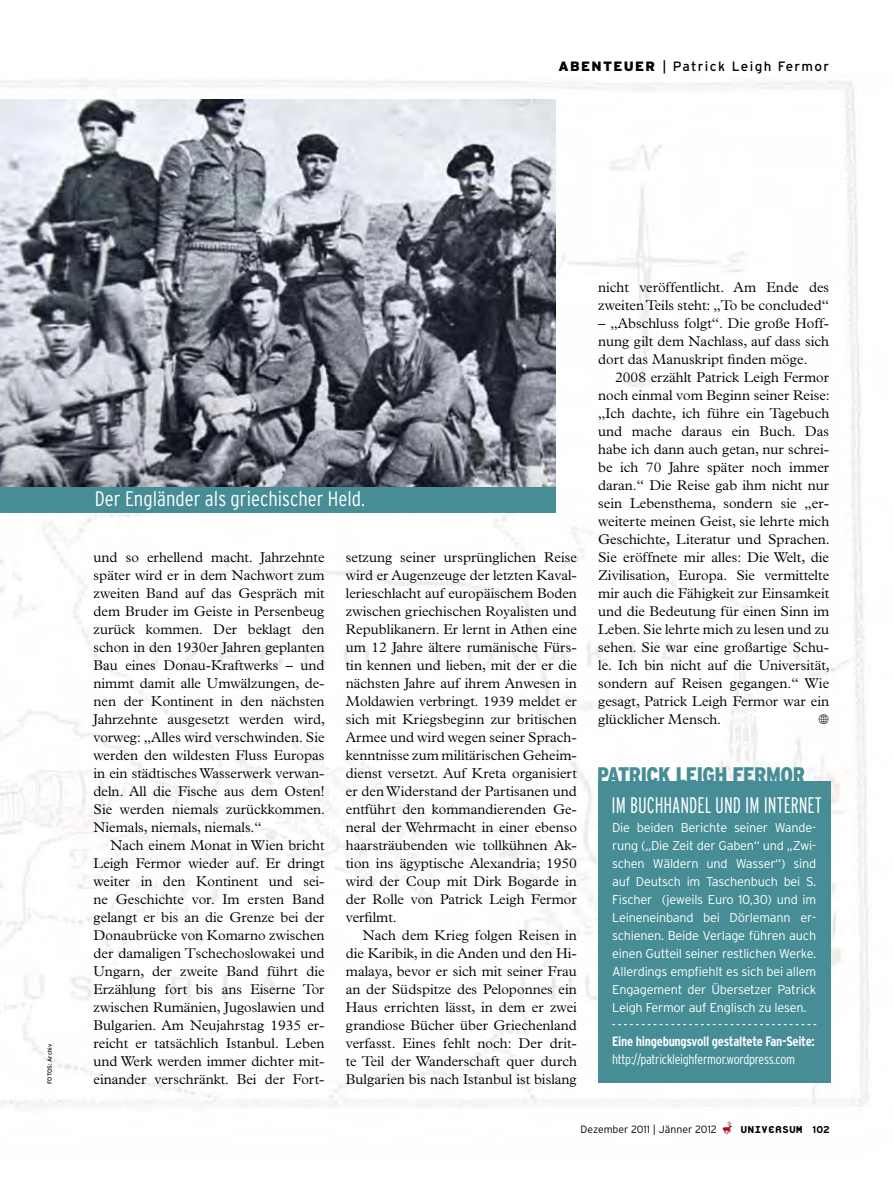
<style>
.page{position:relative;width:893px;height:1191px;background:#fff}
.page>*{position:absolute;margin:0;border:0;box-sizing:border-box;transform-origin:0 0}
.t1{font:300 extra-condensed 22.5px "Interstate";color:#fff}
.t2{font:900 condensed 22.5px "Interstate";letter-spacing:-.02em;color:#468d96}
.t3{font:300 condensed 21px "Interstate";color:#fff}
.t4{font:300 14.25px/18px "Plantin";color:#000;text-align:justify}
.t5{font:14.25px "Carta";color:#000}
.t6{font:300 condensed 13.5px "Interstate";letter-spacing:-.02em;color:#fff}
.t7{font:700 condensed 13.5px "Interstate";letter-spacing:-.02em;color:#fff}
.t8{font:13.5px "Interstate";letter-spacing:.1em;color:#000}
.t9{font:300 12.75px/18px "Interstate";letter-spacing:-.02em;color:#fff;text-align:justify}
.t10{font:300 10.5px "Interstate";color:#000}
.t11{font:6px "Interstate";letter-spacing:-.015em;color:#000}
.s1{font-weight:900}
.s2{font-family:"Carta";font-weight:400;font-size:13.5px;color:#a8111c}
.s3{font-family:"Platelet";font-weight:800;font-size:15px}
.s4{font-weight:700;font-size:9.9px}
</style>
<div class="page">
<img style="left:0;top:79px;width:870px;height:1029px">
<div style="left:598px;top:782px;width:232px;height:301px;background:#468d96"></div>
<img style="left:0;top:100px;width:556px;height:387px">
<div style="left:0;top:487px;width:556px;height:25px;background:#468d96"></div>
<svg style="left:612px;top:1024px;width:204px;height:1px"></svg>
<p class="t8" style="left:558px;top:59px;width:272px"><span class="s1">ABENTEUER</span> | Patrick Leigh Fermor</p>
<p class="t11" style="left:46px;top:1083px;width:41px;rotate:-90deg">Fotos: Archiv</p>
<h2 class="t3" style="left:95px;top:487px;width:272px">Der Engländer als griechischer Held.</h2>
<p class="t4" style="left:94px;top:548px;width:233px">und so erhellend macht. Jahrzehnte später wird er in dem Nachwort zum zweiten Band auf das Gespräch mit dem Bruder im Geiste in Persenbeug zurück kommen. Der beklagt den schon in den 1930er Jahren geplanten Bau eines Donau-Kraftwerks – und nimmt damit alle Umwälzungen, de&shy;nen der Kontinent in den nächsten Jahrzehnte ausgesetzt werden wird, vorweg: „Alles wird verschwinden. Sie werden den wildesten Fluss Europas in ein städtisches Wasserwerk verwan&shy;deln. All die Fische aus dem Osten!<br>Sie werden niemals zurückkommen.<br>Niemals, niemals, niemals.“</p>
<p class="t4" style="left:94px;top:836px;width:233px;text-indent:17px">Nach einem Monat in Wien bricht Leigh Fermor wieder auf. Er dringt weiter in den Kontinent und sei&shy;ne Geschichte vor. Im ersten Band gelangt er bis an die Grenze bei der Donaubrücke von Komarno zwischen der damaligen Tschechoslowakei und Ungarn, der zweite Band führt die Erzählung fort bis ans Eiserne Tor zwischen Rumänien, Jugoslawien und Bulgarien. Am Neujahrstag 1935 er&shy;reicht er tatsächlich Istanbul. Leben und Werk werden immer dichter mit&shy;einander verschränkt. Bei der Fort-</p>
<p class="t4" style="left:346px;top:548px;width:233px">setzung seiner ursprünglichen Reise wird er Augenzeuge der letzten Kaval&shy;lerieschlacht auf europäischem Boden zwischen griechischen Royalisten und Republikanern. Er lernt in Athen eine um 12 Jahre ältere rumänische Fürs&shy;tin kennen und lieben, mit der er die nächsten Jahre auf ihrem Anwesen in Moldawien verbringt. 1939 meldet er sich mit Kriegsbeginn zur britischen Armee und wird wegen seiner Sprach&shy;kenntnisse zum militärischen Geheim&shy;dienst versetzt. Auf Kreta organisiert er den Widerstand der Partisanen und entführt den kommandierenden Ge&shy;neral der Wehrmacht in einer ebenso haarsträubenden wie tollkühnen Ak&shy;tion ins ägyptische Alexandria; 1950 wird der Coup mit Dirk Bogarde in der Rolle von Patrick Leigh Fermor verfilmt.</p>
<p class="t4" style="left:346px;top:926px;width:233px;text-indent:17px">Nach dem Krieg folgen Reisen in die Karibik, in die Anden und den Hi&shy;malaya, bevor er sich mit seiner Frau an der Südspitze des Peloponnes ein Haus errichten lässt, in dem er zwei grandiose Bücher über Griechenland verfasst. Eines fehlt noch: Der drit&shy;te Teil der Wanderschaft quer durch Bulgarien bis nach Istanbul ist bislang</p>
<p class="t4" style="left:598px;top:278px;width:233px">nicht veröffentlicht. Am Ende des zweiten Teils steht: „To be concluded“</p>
<p class="t4" style="left:598px;top:314px;width:233px">– „Abschluss folgt“. Die große Hoff&shy;nung gilt dem Nachlass, auf dass sich dort das Manuskript finden möge.</p>
<p class="t4" style="left:598px;top:368px;width:233px;text-indent:17px">2008 erzählt Patrick Leigh Fermor noch einmal vom Beginn seiner Reise: „Ich dachte, ich führe ein Tagebuch und mache daraus ein Buch. Das habe ich dann auch getan, nur schrei&shy;be ich 70 Jahre später noch immer daran.“ Die Reise gab ihm nicht nur sein Lebensthema, sondern sie „er&shy;weiterte meinen Geist, sie lehrte mich Geschichte, Literatur und Sprachen.<br>Sie eröffnete mir alles: Die Welt, die Zivilisation, Europa. Sie vermittelte mir auch die Fähigkeit zur Einsamkeit und die Bedeutung für einen Sinn im Leben. Sie lehrte mich zu lesen und zu sehen. Sie war eine großartige Schu&shy;le. Ich bin nicht auf die Universität, sondern auf Reisen gegangen.“ Wie gesagt, Patrick Leigh Fermor war ein glücklicher Mensch.</p>
<p class="t5" style="left:819px;top:710px;width:12px">c</p>
<h1 class="t2" style="left:597px;top:762px;width:210px">PATRICK LEIGH FERMOR</h1>
<h1 class="t1" style="left:612px;top:792px;width:212px">IM BUCHHANDEL UND IM INTERNET</h1>
<p class="t9" style="left:612px;top:818px;width:206px">Die beiden Berichte seiner Wande&shy;rung („Die Zeit der Gaben“ und „Zwi&shy;schen Wäldern und Wasser“) sind auf Deutsch im Taschenbuch bei S.<br>Fischer (jeweils Euro 10,30) und im Leineneinband bei Dörlemann er&shy;schienen. Beide Verlage führen auch einen Gutteil seiner restlichen Werke.<br>Allerdings empfiehlt es sich bei allem Engagement der Übersetzer Patrick Leigh Fermor auf Englisch zu lesen.</p>
<p class="t7" style="left:612px;top:1034px;width:204px">Eine hingebungsvoll gestaltete Fan-Seite:</p>
<p class="t6" style="left:612px;top:1052px;width:185px">http://patrickleighfermor.wordpress.com</p>
<p class="t10" style="left:581px;top:1123px;width:251px">Dezember 2011 | Jänner 2012 <span class="s2">s</span> <span class="s3">Universum</span> <span class="s4">102</span></p>
</div>
